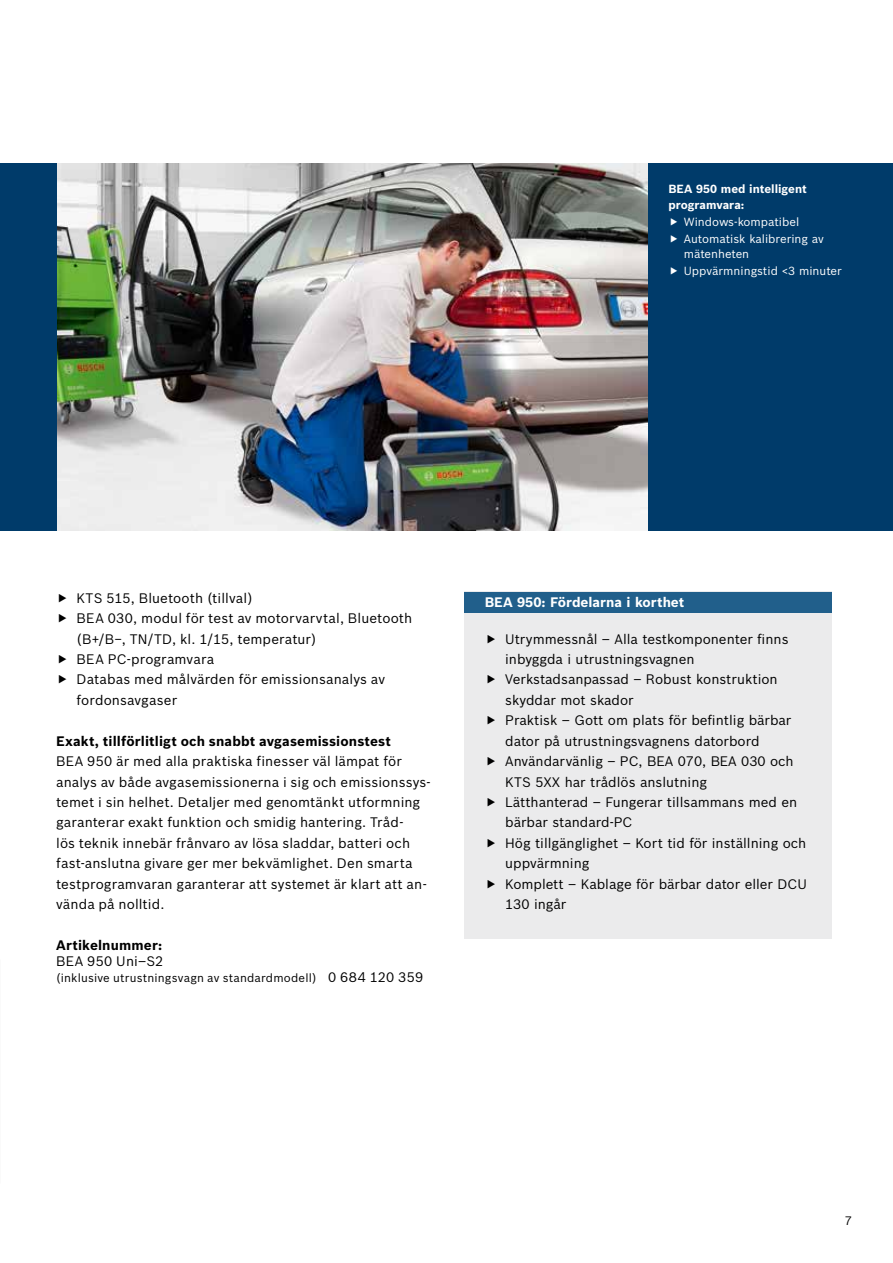
<style>
.page{position:relative;width:893px;height:1263px;background:#fff}
.page>*{position:absolute;margin:0;border:0;box-sizing:border-box;transform-origin:0 0}
.t1{font:13.5px/20.4px "Bosch Sans";color:#000}
.t2{font:700 13.5px "Bosch Sans";letter-spacing:.01em;color:#000}
.t3{font:700 13.5px "Bosch Sans";color:#fff}
.t4{font:13.5px "Bosch Sans";letter-spacing:.025em;color:#000}
.t5{font:12px "Bosch Sans";color:#000}
.t6{font:11.55px/17px "Bosch Sans";color:#fff}
.t7{font:11.55px "Bosch Sans";letter-spacing:.015em;color:#000}
.t8{font:700 11.55px/15.8px "Bosch Sans";color:#fff}
.s1{font-size:13.5px}
</style>
<div class="page">
<img style="left:56px;top:163px;width:592px;height:367px">
<div style="left:648px;top:163px;width:245px;height:367px;background:#003b6a"></div>
<div style="left:464px;top:592px;width:368px;height:347px;background:#ebebec"></div>
<div style="left:464px;top:592px;width:368px;height:20px;background:#215f8b"></div>
<div style="left:0;top:163px;width:56px;height:367px;background:#003b6a"></div>
<p class="t8" style="left:668px;top:181px;width:140px">BEA 950 med intelligent programvara:</p>
<p class="t6" style="left:684px;top:213px;width:141px">Windows-kompatibel<br>Automatisk kalibrering av</p>
<p class="t6" style="left:684px;top:246px;width:160px">mätenheten<br>Uppvärmningstid &lt;3 minuter</p>
<p class="t1" style="left:77px;top:588px;width:337px">KTS 515, Bluetooth (tillval)<br>BEA 030, modul för test av motorvarvtal, Bluetooth (B+/B−, TN/TD, kl. 1/15, temperatur)<br>BEA PC-programvara<br>Databas med målvärden för emissionsanalys av fordonsavgaser</p>
<p class="t2" style="left:56px;top:732px;width:336px">Exakt, tillförlitligt och snabbt avgasemissionstest</p>
<p class="t1" style="left:56px;top:751px;width:376px">BEA 950 är med alla praktiska finesser väl lämpat för analys av både avgasemissionerna i sig och emissionssys&shy;temet i sin helhet. Detaljer med genomtänkt utformning garanterar exakt funktion och smidig hantering. Tråd-<br>lös teknik innebär frånvaro av lösa sladdar, batteri och fast-anslutna givare ger mer bekvämlighet. Den smarta testprogramvaran garanterar att systemet är klart att an&shy;vända på nolltid.</p>
<p class="t2" style="left:56px;top:936px;width:108px">Artikelnummer:</p>
<p class="t4" style="left:56px;top:953px;width:109px">BEA 950 Uni–S2</p>
<p class="t7" style="left:56px;top:971px;width:369px">(inklusive utrustningsvagn av standardmodell) <span class="s1">0 684 120 359</span></p>
<p class="t3" style="left:485px;top:593px;width:201px">BEA 950: Fördelarna i korthet</p>
<p class="t1" style="left:505px;top:628px;width:303px">Utrymmessnål – Alla testkomponenter finns inbyggda i utrustningsvagnen Verkstadsanpassad – Robust konstruktion skyddar mot skador<br>Praktisk – Gott om plats för befintlig bärbar dator på utrustningsvagnens datorbord Användarvänlig – PC, BEA 070, BEA 030 och KTS 5XX har trådlös anslutning<br>Lätthanterad – Fungerar tillsammans med en bärbar standard-PC<br>Hög tillgänglighet – Kort tid för inställning och uppvärmning<br>Komplett – Kablage för bärbar dator eller DCU 130 ingår</p>
<p class="t5" style="left:845px;top:1213px;width:9px">7</p>
</div>
